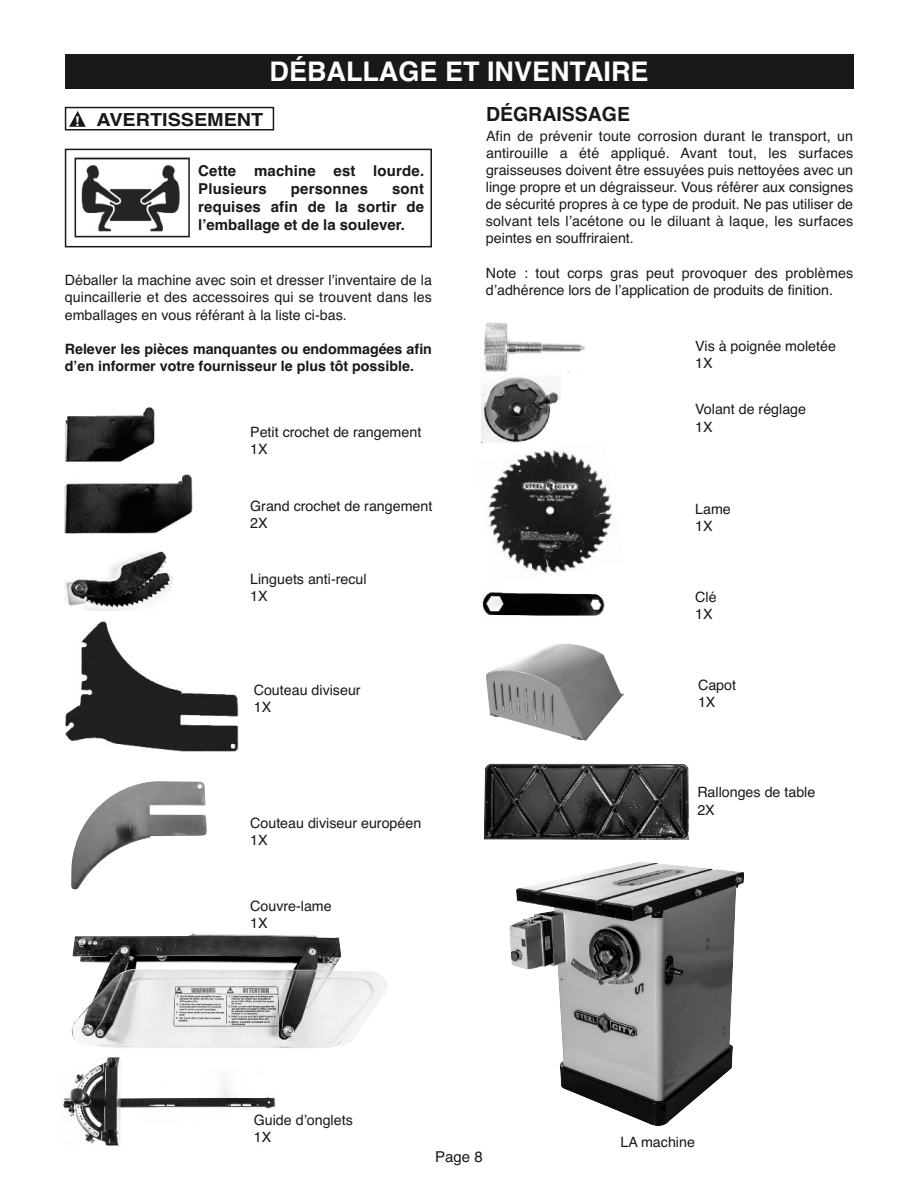
<style>
.page{position:relative;width:918px;height:1188px;background:#fff}
.page>*{position:absolute;margin:0;border:0;box-sizing:border-box;transform-origin:0 0}
.t1{font:700 27px "Helvetica";color:#fff}
.t2{font:700 19.5px "Helvetica";color:#191919}
.t3{font:700 18px "Helvetica";color:#191919;scale:1.1 1}
.t4{font:700 15px/18px "Helvetica";letter-spacing:.01em;color:#191919}
.t5{font:15px "Helvetica";color:#191919}
.t6{font:14.25px/17.1px "Helvetica";color:#191919}
.t7{font:700 14.25px/17.1px "Helvetica";color:#191919}
.s1{font-size:13.5px;color:#fff}
</style>
<div class="page">
<div style="left:65px;top:149px;width:367px;height:98px;border:2px solid #191919"></div>
<img style="left:81px;top:164px;width:99px;height:68px">
<div style="left:75px;top:158px;width:115px;height:79px;border:2px solid #191919"></div>
<div style="left:65px;top:107px;width:209px;height:24px;border:2px solid #191919"></div>
<svg style="left:69px;top:111px;width:17px;height:16px"></svg>
<img style="left:509px;top:861px;width:235px;height:265px">
<img style="left:65px;top:621px;width:173px;height:131px">
<img style="left:71px;top:781px;width:136px;height:109px">
<img style="left:482px;top:377px;width:78px;height:62px">
<img style="left:62px;top:1057px;width:214px;height:89px">
<img style="left:482px;top:592px;width:123px;height:24px">
<img style="left:483px;top:322px;width:102px;height:51px">
<img style="left:71px;top:934px;width:316px;height:114px">
<img style="left:65px;top:407px;width:90px;height:55px">
<img style="left:65px;top:551px;width:108px;height:60px">
<img style="left:65px;top:475px;width:127px;height:58px">
<img style="left:486px;top:644px;width:138px;height:97px">
<img style="left:484px;top:764px;width:205px;height:76px">
<img style="left:481px;top:439px;width:132px;height:134px">
<div style="left:65px;top:54px;width:788px;height:35px;background:#191919"></div>
<h1 class="t1" style="left:270px;top:55px;width:381px">DÉBALLAGE ET INVENTAIRE</h1>
<p class="t3" style="left:75px;top:109px;width:173px"><span class="s1">!</span> AVERTISSEMENT</p>
<p class="t4" style="left:198px;top:162px;width:227px">Cette machine est lourde.<br>Plusieurs</p>
<p class="t4" style="left:198px;top:180px;width:227px;text-align:justify;text-indent:194px">sont requises afin de la sortir de l’emballage et de la soulever.</p>
<p class="t4" style="left:291px;top:180px;width:79px">personnes</p>
<p class="t6" style="left:65px;top:272px;width:369px;text-align:justify">Déballer la machine avec soin et dresser l’inventaire de la quincaillerie et des accessoires qui se trouvent dans les emballages en vous référant à la liste ci-bas.</p>
<p class="t7" style="left:65px;top:340px;width:369px">Relever les pièces manquantes ou endommagées afin d’en informer votre fournisseur le plus tôt possible.</p>
<p class="t6" style="left:250px;top:423px;width:173px">Petit crochet de rangement<br>1X</p>
<p class="t6" style="left:250px;top:498px;width:184px">Grand crochet de rangement<br>2X</p>
<p class="t6" style="left:250px;top:571px;width:118px">Linguets anti-recul<br>1X</p>
<h2 class="t2" style="left:486px;top:103px;width:146px">DÉGRAISSAGE</h2>
<p class="t6" style="left:486px;top:127px;width:369px;text-align:justify">Afin de prévenir toute corrosion durant le transport, un antirouille a été appliqué. Avant tout, les surfaces graisseuses doivent être essuyées puis nettoyées avec un linge propre et un dégraisseur. Vous référer aux consignes de sécurité propres à ce type de produit. Ne pas utiliser de solvant tels l’acétone ou le diluant à laque, les surfaces peintes en souffriraient.</p>
<p class="t6" style="left:486px;top:264px;width:369px">Note : tout corps gras peut provoquer des problèmes d’adhérence lors de l’application de produits de finition.</p>
<p class="t6" style="left:695px;top:338px;width:142px">Vis à poignée moletée<br>1X</p>
<p class="t6" style="left:695px;top:401px;width:112px">Volant de réglage<br>1X</p>
<p class="t6" style="left:695px;top:501px;width:37px">Lame<br>1X</p>
<p class="t6" style="left:695px;top:589px;width:23px">Clé<br>1X</p>
<p class="t6" style="left:254px;top:681px;width:108px">Couteau diviseur<br>1X</p>
<p class="t6" style="left:698px;top:676px;width:40px">Capot<br>1X</p>
<p class="t6" style="left:250px;top:815px;width:173px">Couteau diviseur européen<br>1X</p>
<p class="t6" style="left:250px;top:898px;width:83px">Couvre-lame<br>1X</p>
<p class="t6" style="left:254px;top:1111px;width:101px">Guide d’onglets<br>1X</p>
<p class="t5" style="left:435px;top:1148px;width:49px">Page 8</p>
<p class="t6" style="left:697px;top:784px;width:120px">Rallonges de table<br>2X</p>
<p class="t6" style="left:621px;top:1133px;width:76px">LA machine</p>
</div>
